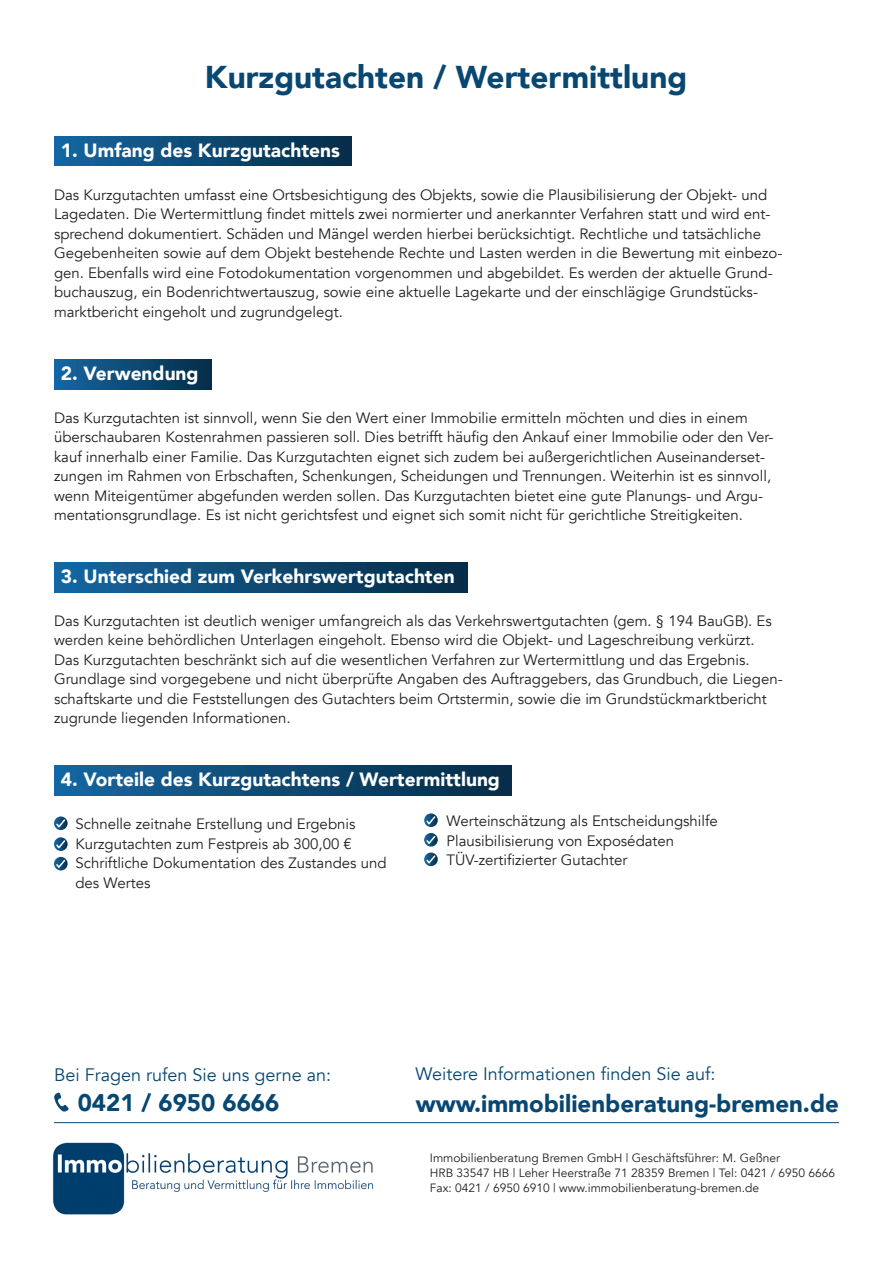
<style>
.page{position:relative;width:893px;height:1263px;background:#fff}
.page>*{position:absolute;margin:0;border:0;box-sizing:border-box;transform-origin:0 0}
.t1{font:900 31.5px "Avenir";color:#074771}
.t2{font:900 24px "Avenir";color:#074771}
.t3{font:900 19.2px "Avenir";color:#fff}
.t4{font:18px "Avenir";color:#074771}
.t5{font:15px/19.5px "Avenir";color:#231f20}
.t6{font:12px/15px "Avenir";color:#231f20}
</style>
<div class="page">
<div style="left:54px;top:136px;width:298px;height:30px;background:linear-gradient(to right,#1667a1,#062c46)"></div>
<div style="left:54px;top:359px;width:158px;height:30px;background:linear-gradient(to right,#1667a1,#052c47)"></div>
<div style="left:54px;top:562px;width:414px;height:30px;background:linear-gradient(to right,#1667a1,#062c46)"></div>
<div style="left:54px;top:765px;width:457px;height:30px;background:linear-gradient(to right,#1667a1,#052c46)"></div>
<hr style="left:54px;top:1122px;width:785px;height:1px;background:#074771">
<svg style="left:54px;top:816px;width:14px;height:14px"></svg>
<svg style="left:54px;top:837px;width:14px;height:14px"></svg>
<svg style="left:54px;top:857px;width:14px;height:13px"></svg>
<svg style="left:424px;top:813px;width:14px;height:14px"></svg>
<svg style="left:424px;top:833px;width:14px;height:13px"></svg>
<svg style="left:424px;top:852px;width:14px;height:14px"></svg>
<svg style="left:54px;top:1092px;width:15px;height:20px"></svg>
<img style="left:53px;top:1142px;width:321px;height:73px">
<h1 class="t1" style="left:205px;top:50px;width:484px">Kurzgutachten / Wertermittlung</h1>
<p class="t3" style="left:61px;top:133px;width:281px">1. Umfang des Kurzgutachtens</p>
<p class="t5" style="left:54px;top:185px;width:730px">Das Kurzgutachten umfasst eine Ortsbesichtigung des Objekts, sowie die Plausibilisierung der Objekt- und Lagedaten. Die Wertermittlung findet mittels zwei normierter und anerkannter Verfahren statt und wird ent&shy;sprechend dokumentiert. Schäden und Mängel werden hierbei berücksichtigt. Rechtliche und tatsächliche Gegebenheiten sowie auf dem Objekt bestehende Rechte und Lasten werden in die Bewertung mit einbezo&shy;gen. Ebenfalls wird eine Fotodokumentation vorgenommen und abgebildet. Es werden der aktuelle Grund&shy;buchauszug, ein Bodenrichtwertauszug, sowie eine aktuelle Lagekarte und der einschlägige Grundstücks&shy;marktbericht eingeholt und zugrundgelegt.</p>
<p class="t3" style="left:61px;top:357px;width:139px">2. Verwendung</p>
<p class="t5" style="left:54px;top:408px;width:721px">Das Kurzgutachten ist sinnvoll, wenn Sie den Wert einer Immobilie ermitteln möchten und dies in einem überschaubaren Kostenrahmen passieren soll. Dies betrifft häufig den Ankauf einer Immobilie oder den Ver&shy;kauf innerhalb einer Familie. Das Kurzgutachten eignet sich zudem bei außergerichtlichen Auseinanderset&shy;zungen im Rahmen von Erbschaften, Schenkungen, Scheidungen und Trennungen. Weiterhin ist es sinnvoll, wenn Miteigentümer abgefunden werden sollen. Das Kurzgutachten bietet eine gute Planungs- und Argu&shy;mentationsgrundlage. Es ist nicht gerichtsfest und eignet sich somit nicht für gerichtliche Streitigkeiten.</p>
<p class="t3" style="left:61px;top:560px;width:395px">3. Unterschied zum Verkehrswertgutachten</p>
<p class="t5" style="left:54px;top:611px;width:730px">Das Kurzgutachten ist deutlich weniger umfangreich als das Verkehrswertgutachten (gem. § 194 BauGB). Es werden keine behördlichen Unterlagen eingeholt. Ebenso wird die Objekt- und Lageschreibung verkürzt.<br>Das Kurzgutachten beschränkt sich auf die wesentlichen Verfahren zur Wertermittlung und das Ergebnis.<br>Grundlage sind vorgegebene und nicht überprüfte Angaben des Auftraggebers, das Grundbuch, die Liegen&shy;schaftskarte und die Feststellungen des Gutachters beim Ortstermin, sowie die im Grundstückmarktbericht zugrunde liegenden Informationen.</p>
<p class="t3" style="left:61px;top:763px;width:441px">4. Vorteile des Kurzgutachtens / Wertermittlung</p>
<p class="t5" style="left:75px;top:815px;width:313px">Schnelle zeitnahe Erstellung und Ergebnis Kurzgutachten zum Festpreis ab 300,00 € Schriftliche Dokumentation des Zustandes und des Wertes</p>
<p class="t5" style="left:446px;top:812px;width:273px">Werteinschätzung als Entscheidungshilfe<br>Plausibilisierung von Exposédaten<br>TÜV-zertifizierter Gutachter</p>
<p class="t4" style="left:54px;top:1064px;width:279px">Bei Fragen rufen Sie uns gerne an:</p>
<p class="t4" style="left:415px;top:1063px;width:302px">Weitere Informationen finden Sie auf:</p>
<h2 class="t2" style="left:78px;top:1082px;width:203px">0421 / 6950 6666</h2>
<h2 class="t2" style="left:416px;top:1083px;width:425px">www.immobilienberatung-bremen.de</h2>
<p class="t6" style="left:430px;top:1151px;width:407px">Immobilienberatung Bremen GmbH | Geschäftsführer: M. Geßner<br>HRB 33547 HB | Leher Heerstraße 71 28359 Bremen | Tel: 0421 / 6950 6666<br>Fax: 0421 / 6950 6910 | www.immobilienberatung-bremen.de</p>
</div>
